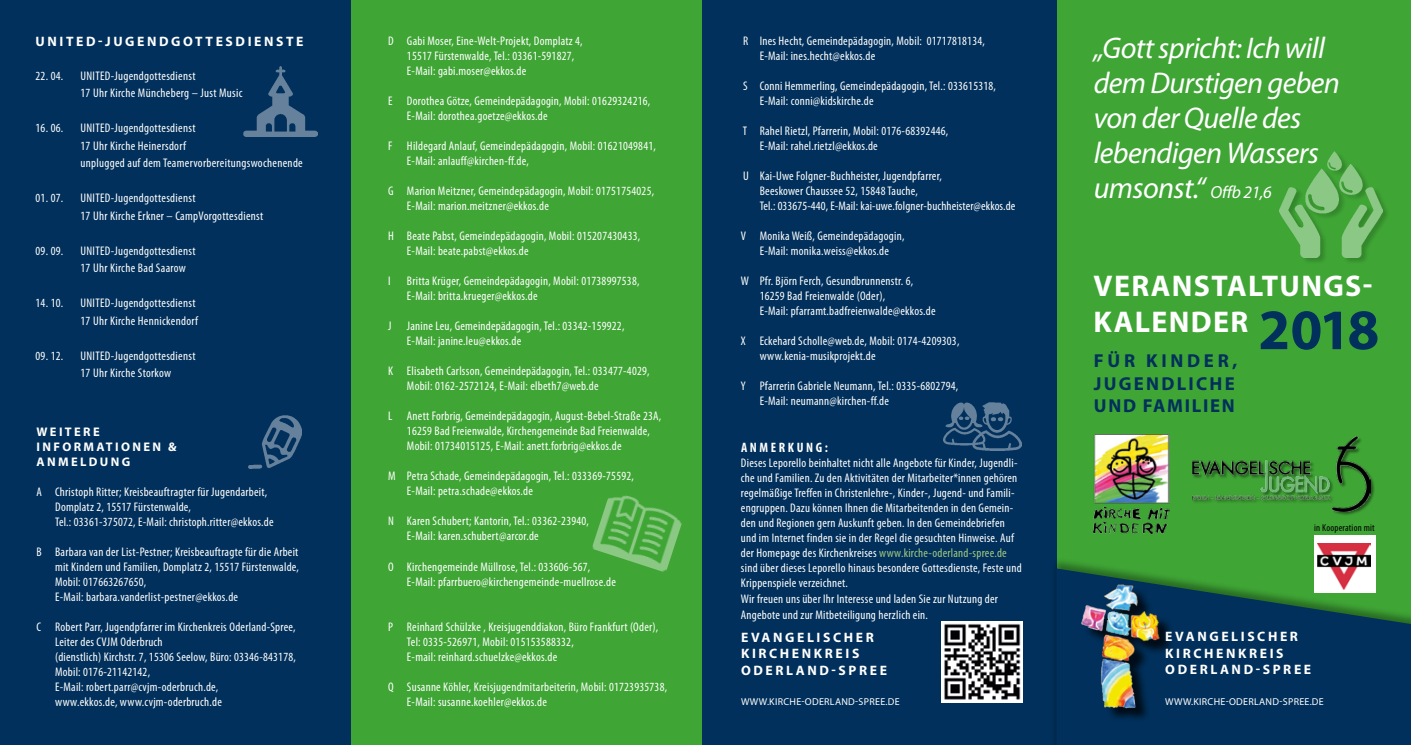
<style>
.page{position:relative;width:1411px;height:745px;background:#fff}
.page>*{position:absolute;margin:0;border:0;box-sizing:border-box;transform-origin:0 0}
.t1{font:700 57.5px "Myriad Pro";color:#00305b}
.t2{font:italic 30px/35px "Myriad Pro";letter-spacing:-.02em;color:#fff}
.t3{font:700 30px/36px "Myriad Pro";letter-spacing:.045em;color:#fff}
.t4{font:700 18.75px/22.5px "Myriad Pro";letter-spacing:.12em;color:#00305b}
.t5{font:700 13.62px/16.4px "Myriad Pro";letter-spacing:.19em;color:#fff}
.t6{font:700 condensed 13.62px "Myriad Pro";letter-spacing:.19em;color:#fff}
.t7{font:condensed 12.5px/15px "Myriad Pro";letter-spacing:.02em;color:#fff}
.t8{font:700 12.5px/15px "Myriad Pro";letter-spacing:.19em;color:#fff}
.t9{font:10px "Myriad Pro";letter-spacing:.03em;color:#fff}
.t10{font:condensed 10px "Myriad Pro";letter-spacing:.02em;color:#000}
.t11{font:condensed 10px "Myriad Pro";letter-spacing:.025em;color:#fff}
.s1{color:#9fc783}
.s2{font-size:17.5px}
</style>
<div class="page">
<div style="left:1056px;top:0;width:354px;height:645px;background:#3fa535"></div>
<div style="left:702px;top:0;width:354px;height:744px;background:#00305b"></div>
<div style="left:351px;top:0;width:351px;height:744px;background:#3fa535"></div>
<div style="left:0;top:0;width:351px;height:744px;background:#00305b"></div>
<div style="left:1049px;top:556px;width:361px;height:188px;background:#000;opacity:.35"></div>
<svg style="left:1056px;top:568px;width:354px;height:176px;background:#0a4253"></svg>
<div style="left:1084px;top:586px;width:90px;height:136px;background:#000;opacity:.75"></div>
<img style="left:1077px;top:582px;width:85px;height:127px">
<img style="left:941px;top:621px;width:81px;height:81px">
<div style="left:1192px;top:436px;width:183px;height:79px;background:#000;opacity:.45"></div>
<img style="left:1192px;top:436px;width:178px;height:75px">
<img style="left:1093px;top:434px;width:76px;height:99px">
<img style="left:248px;top:415px;width:54px;height:53px">
<div style="left:1279px;top:152px;width:110px;height:113px;background:#000;opacity:.45"></div>
<img style="left:1279px;top:151px;width:103px;height:107px">
<img style="left:943px;top:402px;width:78px;height:48px">
<img style="left:592px;top:495px;width:90px;height:77px">
<img style="left:244px;top:66px;width:73px;height:71px">
<div style="left:1313px;top:534px;width:62px;height:58px;background:#fff"></div>
<img style="left:1317px;top:543px;width:53px;height:46px">
<p class="t5" style="left:36px;top:32px;width:11px">UNITED</p>
<p class="t5" style="left:98px;top:32px;width:207px">-JUGENDGOTTESDIENSTE</p>
<p class="t7" style="left:35px;top:68px;width:29px">22. 04.</p>
<p class="t7" style="left:80px;top:66px;width:164px;line-height:17.5px">UNITED-Jugendgottesdienst<br>17 Uhr Kirche Müncheberg – Just Music</p>
<p class="t7" style="left:35px;top:120px;width:29px">16. 06.</p>
<p class="t7" style="left:80px;top:119px;width:224px;line-height:17.5px">UNITED-Jugendgottesdienst<br>17 Uhr Kirche Heinersdorf<br>unplugged auf dem Teamervorbereitungswochenende</p>
<p class="t7" style="left:35px;top:190px;width:29px">01. 07.</p>
<p class="t7" style="left:80px;top:189px;width:184px;line-height:17.5px">UNITED-Jugendgottesdienst<br>17 Uhr Kirche Erkner – CampVorgottesdienst</p>
<p class="t7" style="left:35px;top:243px;width:29px">09. 09.</p>
<p class="t7" style="left:80px;top:241px;width:117px;line-height:17.5px">UNITED-Jugendgottesdienst<br>17 Uhr Kirche Bad Saarow</p>
<p class="t7" style="left:35px;top:295px;width:29px">14. 10.</p>
<p class="t7" style="left:80px;top:294px;width:119px;line-height:17.5px">UNITED-Jugendgottesdienst<br>17 Uhr Kirche Hennickendorf</p>
<p class="t7" style="left:35px;top:348px;width:29px">09. 12.</p>
<p class="t7" style="left:80px;top:346px;width:117px;line-height:17.5px">UNITED-Jugendgottesdienst<br>17 Uhr Kirche Storkow</p>
<p class="t11" style="left:125px;top:188px;width:48px;rotate:-90deg">© fotolia.com</p>
<p class="t8" style="left:36px;top:423px;width:142px">WEITERE<br>I NFORMATIONEN &amp;<br>ANMELDUNG</p>
<p class="t7" style="left:55px;top:484px;width:220px;text-indent:-19px">A Christoph Ritter; Kreisbeauftragter für Jugendarbeit,<br>Domplatz 2, 15517 Fürstenwalde,<br>Tel.: 03361-375072, E-Mail: christoph.ritter@ekkos.de</p>
<p class="t7" style="left:55px;top:544px;width:245px;text-indent:-19px">B Barbara van der List-Pestner; Kreisbeauftragte für die Arbeit mit Kindern und Familien, Domplatz 2, 15517 Fürstenwalde, Mobil: 017663267650,<br>E-Mail: barbara.vanderlist-pestner@ekkos.de</p>
<p class="t7" style="left:55px;top:619px;width:242px;text-indent:-19px">C Robert Parr, Jugendpfarrer im Kirchenkreis Oderland-Spree, Leiter des CVJM Oderbruch<br>(dienstlich) Kirchstr. 7, 15306 Seelow, Büro: 03346-843178, Mobil: 0176-21142142,<br>E-Mail: robert.parr@cvjm-oderbruch.de,<br>www.ekkos.de, www.cvjm-oderbruch.de</p>
<p class="t7" style="left:407px;top:33px;width:177px;text-indent:-19px">D Gabi Moser, Eine-Welt-Projekt, Domplatz 4,<br>15517 Fürstenwalde, Tel.: 03361-591827,<br>E-Mail: gabi.moser@ekkos.de</p>
<p class="t7" style="left:407px;top:93px;width:245px;text-indent:-19px">E Dorothea Götze, Gemeindepädagogin, Mobil: 01629324216,<br>E-Mail: dorothea.goetze@ekkos.de</p>
<p class="t7" style="left:407px;top:138px;width:250px;text-indent:-19px">F Hildegard Anlauf, Gemeindepädagogin, Mobil: 01621049841,<br>E-Mail: anlauff@kirchen-ff.de,</p>
<p class="t7" style="left:407px;top:183px;width:249px;text-indent:-19px">G Marion Meitzner, Gemeindepädagogin, Mobil: 01751754025,<br>E-Mail: marion.meitzner@ekkos.de</p>
<p class="t7" style="left:407px;top:228px;width:235px;text-indent:-19px">H Beate Pabst, Gemeindepädagogin, Mobil: 015207430433,<br>E-Mail: beate.pabst@ekkos.de</p>
<p class="t7" style="left:388px;top:273px;width:4px">I</p>
<p class="t7" style="left:407px;top:273px;width:234px">Britta Krüger, Gemeindepädagogin, Mobil: 01738997538,<br>E-Mail: britta.krueger@ekkos.de</p>
<p class="t7" style="left:407px;top:318px;width:219px;text-indent:-19px">J Janine Leu, Gemeindepädagogin, Tel.: 03342-159922,<br>E-Mail: janine.leu@ekkos.de</p>
<p class="t7" style="left:407px;top:363px;width:244px;text-indent:-19px">K Elisabeth Carlsson, Gemeindepädagogin, Tel.: 033477-4029,<br>Mobil: 0162-2572124, E-Mail: elbeth7@web.de</p>
<p class="t7" style="left:407px;top:408px;width:256px;text-indent:-19px">L Anett Forbrig, Gemeindepädagogin, August-Bebel-Straße 23A,<br>16259 Bad Freienwalde, Kirchengemeinde Bad Freienwalde,<br>Mobil: 01734015125, E-Mail: anett.forbrig@ekkos.de</p>
<p class="t7" style="left:407px;top:468px;width:228px;text-indent:-19px">M Petra Schade, Gemeindepädagogin, Tel.: 033369-75592,<br>E-Mail: petra.schade@ekkos.de</p>
<p class="t7" style="left:407px;top:513px;width:183px;text-indent:-19px">N Karen Schubert; Kantorin, Tel.: 03362-23940,<br>E-Mail: karen.schubert@arcor.de</p>
<p class="t7" style="left:407px;top:558px;width:210px;text-indent:-19px">O Kirchengemeinde Müllrose, Tel.: 033606-567,<br>E-Mail: pfarrbuero@kirchengemeinde-muellrose.de</p>
<p class="t7" style="left:407px;top:618px;width:253px;text-indent:-19px">P Reinhard Schülzke , Kreisjugenddiakon, Büro Frankfurt (Oder),<br>Tel: 0335-526971, Mobil: 015153588332,<br>E-mail: reinhard.schuelzke@ekkos.de</p>
<p class="t7" style="left:407px;top:678px;width:262px;text-indent:-19px">Q Susanne Köhler, Kreisjugendmitarbeiterin, Mobil: 01723935738,<br>E-Mail: susanne.koehler@ekkos.de</p>
<p class="t7" style="left:759px;top:33px;width:227px;text-indent:-17px">R Ines Hecht, Gemeindepädagogin, Mobil: 01717818134,<br>E-Mail: ines.hecht@ekkos.de</p>
<p class="t7" style="left:759px;top:78px;width:238px;text-indent:-17px">S Conni Hemmerling, Gemeindepädagogin, Tel.: 033615318,<br>E-Mail: conni@kidskirche.de</p>
<p class="t7" style="left:759px;top:123px;width:190px;text-indent:-17px">T Rahel Rietzl, Pfarrerin, Mobil: 0176-68392446,<br>E-Mail: rahel.rietzl@ekkos.de</p>
<p class="t7" style="left:759px;top:168px;width:257px;text-indent:-17px">U Kai-Uwe Folgner-Buchheister, Jugendpfarrer,<br>Beeskower Chaussee 52, 15848 Tauche,<br>Tel.: 033675-440, E-Mail: kai-uwe.folgner-buchheister@ekkos.de</p>
<p class="t7" style="left:741px;top:228px;width:165px;text-align:center">V Monika Weiß, Gemeindepädagogin,<br>E-Mail: monika.weiss@ekkos.de</p>
<p class="t7" style="left:759px;top:273px;width:177px;text-indent:-19px">W Pfr. Björn Ferch, Gesundbrunnenstr. 6,<br>16259 Bad Freienwalde (Oder),<br>E-Mail: pfarramt.badfreienwalde@ekkos.de</p>
<p class="t7" style="left:759px;top:333px;width:201px;text-indent:-19px">X Eckehard Scholle@web.de, Mobil: 0174-4209303, www.kenia-musikprojekt.de</p>
<p class="t7" style="left:759px;top:378px;width:200px;text-indent:-19px">Y Pfarrerin Gabriele Neumann, Tel.: 0335-6802794,<br>E-Mail: neumann@kirchen-ff.de</p>
<p class="t6" style="left:741px;top:438px;width:88px">ANMERKUNG:</p>
<p class="t7" style="left:741px;top:454px;width:282px">Dieses Leporello beinhaltet nicht alle Angebote für Kinder, Jugendli&shy;che und Familien. Zu den Aktivitäten der Mitarbeiter*innen gehören regelmäßige Treffen in Christenlehre-, Kinder-, Jugend- und Famili&shy;engruppen. Dazu können Ihnen die Mitarbeitenden in den Gemein&shy;den und Regionen gern Auskunft geben. In den Gemeindebriefen und im Internet finden sie in der Regel die gesuchten Hinweise. Auf der Homepage des Kirchenkreises <span class="s1">www.kirche-oderland-spree.de </span>sind über dieses Leporello hinaus besondere Gottesdienste, Feste und Krippenspiele verzeichnet.</p>
<p class="t7" style="left:741px;top:590px;width:258px;line-height:16.2px">Wir freuen uns über Ihr Interesse und laden Sie zur Nutzung der<br>Angebote und zur Mitbeteiligung herzlich ein.</p>
<p class="t5" style="left:741px;top:628px;width:147px">EVANGELISCHER<br>KIRCHENKREIS<br>ODERLAND-SPREE</p>
<p class="t9" style="left:741px;top:695px;width:160px">WWW.KIRCHE-ODERLAND-SPREE.DE</p>
<h2 class="t2" style="left:1093px;top:30px;width:248px">„Gott spricht: Ich will dem Durstigen geben von der Quelle des lebendigen Wassers umsonst.“ <span class="s2">Offb 21,6</span></h2>
<h2 class="t3" style="left:1093px;top:266px;width:280px">VERANSTALTUNGS-<br>KALENDER</h2>
<h3 class="t4" style="left:1093px;top:348px;width:145px">FÜR KINDER,<br>JUGENDLICHE<br>UND FAMILIEN</h3>
<h1 class="t1" style="left:1258px;top:292px;width:123px">2018</h1>
<p class="t10" style="left:1314px;top:521px;width:62px">in Kooperation mit</p>
<p class="t5" style="left:1165px;top:627px;width:147px">EVANGELISCHER<br>KIRCHENKREIS<br>ODERLAND-SPREE</p>
<p class="t9" style="left:1165px;top:694px;width:160px">WWW.KIRCHE-ODERLAND-SPREE.DE</p>
</div>
